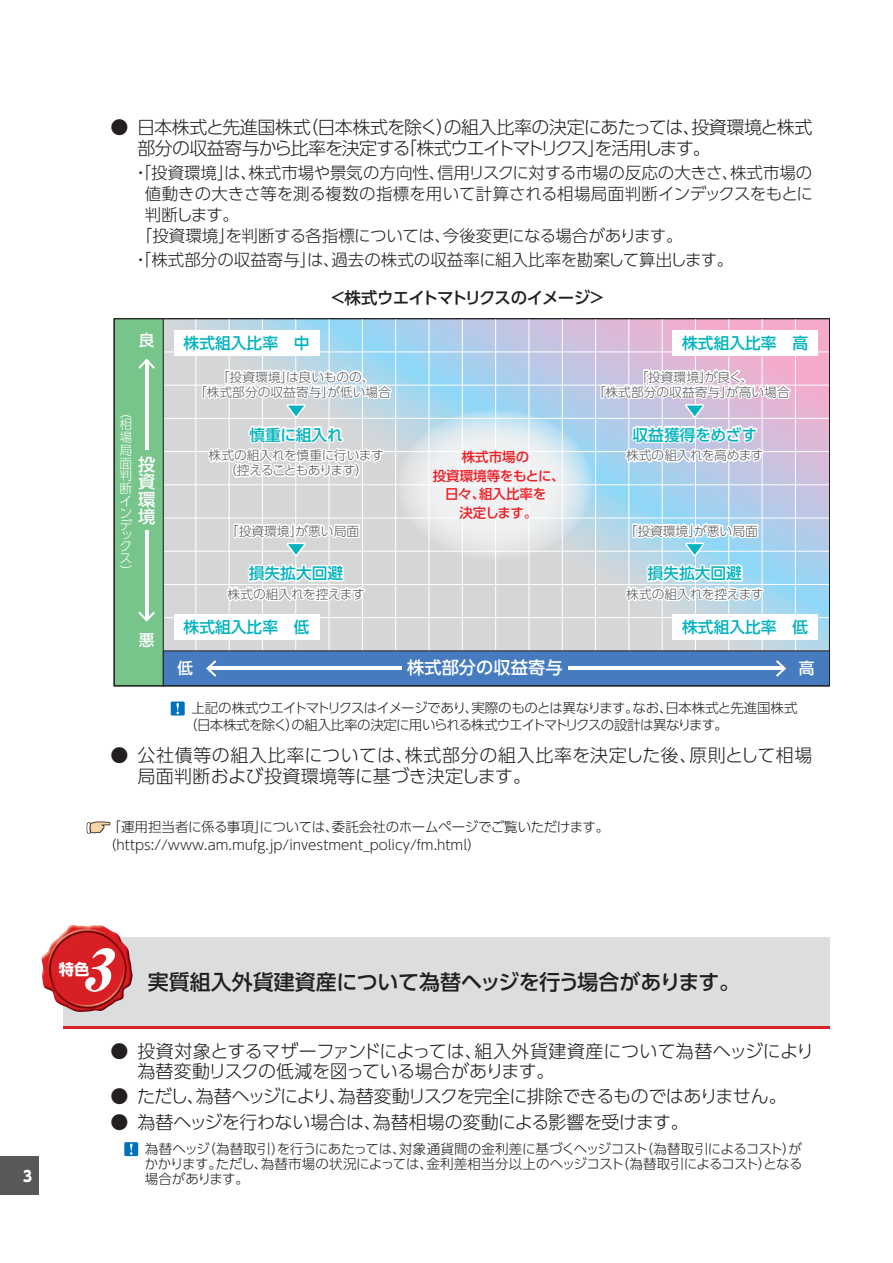
<style>
.page{position:relative;width:893px;height:1263px;background:#fff}
.page>*{position:absolute;margin:0;border:0;box-sizing:border-box;transform-origin:0 0}
.t1{font:italic 58.5px "Midashi Min Pr 5 MA31";color:#fff;scale:1.04 1}
.t2{font:500 21px "UD Shin Go Pro";letter-spacing:-.005em;color:#231f20}
.t3{font:300 18px/19.5px "UD Shin Go Pro";letter-spacing:-.025em;color:#231f20}
.t4{font:300 18px/21px "UD Shin Go Pro";letter-spacing:-.045em;color:#231f20}
.t5{font:300 18px/21px "UD Shin Go Pro";letter-spacing:.02em;color:#231f20}
.t6{font:500 17.25px/17.2px "UD Shin Go Pro";color:#fff;text-align:justify}
.t7{font:300 16.5px "UD Shin Go Pro";letter-spacing:-.005em;color:#231f20}
.t8{font:500 16.5px "UD Shin Go Pro";letter-spacing:-.05em;color:#231f20}
.t9{font:500 15.75px "UD Shin Go Pro";color:#00b3bd}
.t10{font:500 15.75px "UD Shin Go Pro";color:#fff}
.t11{font:700 15.3px "UD Shin Go Pro";color:#fff}
.t12{font:800 15px "UD Shin Go Pro";color:#fff;scale:.9 1}
.t13{font:300 13.5px/15px "UD Shin Go Pro";letter-spacing:-.025em;color:#231f20;text-align:justify}
.t14{font:300 13.5px/16.5px "UD Shin Go Pro";letter-spacing:-.055em;color:#231f20}
.t15{font:300 13.5px/18px "UD Shin Go Pro";color:#231f20}
.t16{font:500 13.5px/18.8px "UD Shin Go Pro";color:#ee1d23;text-align:center}
.t17{font:300 12.75px/15px "UD Shin Go Pro";color:#57585a;text-align:center}
.t18{font:300 12.75px/15px "UD Shin Go Pro";letter-spacing:-.035em;color:#57585a;text-align:center}
.t19{font:300 12.75px/12.6px "UD Shin Go Pro";color:#fff}
</style>
<div class="page">
<div style="left:0;top:1157px;width:38px;height:38px;background:#57585a"></div>
<svg style="left:164px;top:320px;width:664px;height:330px"></svg>
<svg style="left:398px;top:410px;width:195px;height:150px;fill:#eaedf2"></svg>
<hr style="left:163px;top:352px;width:666px;height:1px;background:#fff">
<hr style="left:163px;top:418px;width:666px;height:1px;background:#fff">
<hr style="left:163px;top:385px;width:666px;height:1px;background:#fff">
<hr style="left:163px;top:451px;width:666px;height:1px;background:#fff">
<hr style="left:163px;top:484px;width:666px;height:1px;background:#fff">
<hr style="left:163px;top:551px;width:666px;height:1px;background:#fff">
<hr style="left:163px;top:518px;width:666px;height:1px;background:#fff">
<hr style="left:163px;top:584px;width:666px;height:1px;background:#fff">
<hr style="left:163px;top:617px;width:666px;height:1px;background:#fff">
<hr style="left:196px;top:319px;width:1px;height:332px;background:#fff">
<hr style="left:229px;top:319px;width:1px;height:332px;background:#fff">
<hr style="left:262px;top:319px;width:1px;height:332px;background:#fff">
<hr style="left:329px;top:319px;width:1px;height:332px;background:#fff">
<hr style="left:295px;top:319px;width:1px;height:332px;background:#fff">
<hr style="left:362px;top:319px;width:1px;height:332px;background:#fff">
<hr style="left:395px;top:319px;width:1px;height:332px;background:#fff">
<hr style="left:429px;top:319px;width:1px;height:332px;background:#fff">
<hr style="left:462px;top:319px;width:1px;height:332px;background:#fff">
<hr style="left:495px;top:319px;width:1px;height:332px;background:#fff">
<hr style="left:529px;top:319px;width:1px;height:332px;background:#fff">
<hr style="left:595px;top:319px;width:1px;height:332px;background:#fff">
<hr style="left:562px;top:319px;width:1px;height:332px;background:#fff">
<hr style="left:629px;top:319px;width:1px;height:332px;background:#fff">
<hr style="left:662px;top:319px;width:1px;height:332px;background:#fff">
<hr style="left:695px;top:319px;width:1px;height:332px;background:#fff">
<hr style="left:728px;top:319px;width:1px;height:332px;background:#fff">
<hr style="left:762px;top:319px;width:1px;height:332px;background:#fff">
<hr style="left:795px;top:319px;width:1px;height:332px;background:#fff">
<div style="left:114px;top:319px;width:49px;height:367px;background:#77c58b"></div>
<div style="left:114px;top:318px;width:50px;height:368px;border:1px solid #231f20"></div>
<div style="left:163px;top:651px;width:666px;height:35px;background:#467cbf"></div>
<svg style="left:138px;top:358px;width:17px;height:11px"></svg>
<svg style="left:138px;top:611px;width:17px;height:11px"></svg>
<svg style="left:206px;top:660px;width:10px;height:17px"></svg>
<svg style="left:776px;top:660px;width:10px;height:17px"></svg>
<hr style="left:145px;top:361px;width:3px;height:89px;background:#fff">
<hr style="left:145px;top:530px;width:3px;height:90px;background:#fff">
<hr style="left:208px;top:667px;width:193px;height:3px;background:#fff">
<hr style="left:568px;top:667px;width:216px;height:3px;background:#fff">
<div style="left:672px;top:330px;width:146px;height:26px;background:#fff"></div>
<div style="left:672px;top:614px;width:146px;height:26px;background:#fff"></div>
<div style="left:174px;top:330px;width:145px;height:26px;background:#fff"></div>
<div style="left:174px;top:614px;width:145px;height:26px;background:#fff"></div>
<svg style="left:200px;top:352px;width:195px;height:131px"></svg>
<svg style="left:224px;top:490px;width:143px;height:116px"></svg>
<svg style="left:599px;top:352px;width:194px;height:115px"></svg>
<svg style="left:623px;top:490px;width:142px;height:116px"></svg>
<div style="left:171px;top:701px;width:14px;height:14px;background:#0072bc"></div>
<svg style="left:176px;top:703px;width:3px;height:11px"></svg>
<svg style="left:86px;top:821px;width:25px;height:13px"></svg>
<div style="left:63px;top:937px;width:766px;height:92px;background:#dcdddf"></div>
<hr style="left:63px;top:1026px;width:766px;height:3px;background:#da2128">
<img style="left:41px;top:925px;width:92px;height:87px">
<div style="left:124px;top:1142px;width:14px;height:14px;background:#0072bc"></div>
<svg style="left:130px;top:1143px;width:3px;height:12px"></svg>
<p class="t4" style="left:137px;top:116px;width:676px;text-indent:-27px">● 日本株式と先進国株式（日本株式を除く）の組入比率の決定にあたっては、投資環境と株式部分の収益寄与から比率を決定する「株式ウエイトマトリクス」を活用します。</p>
<p class="t7" style="left:132px;top:160px;width:681px">・「投資環境」は、株式市場や景気の方向性、信用リスクに対する市場の反応の大きさ、株式市場の</p>
<p class="t7" style="left:145px;top:181px;width:670px">値動きの大きさ等を測る複数の指標を用いて計算される相場局面判断インデックスをもとに</p>
<p class="t7" style="left:145px;top:202px;width:96px">判断します。</p>
<p class="t7" style="left:136px;top:223px;width:548px">「投資環境」を判断する各指標については、今後変更になる場合があります。</p>
<p class="t7" style="left:132px;top:247px;width:602px">・「株式部分の収益寄与」は、過去の株式の収益率に組入比率を勘案して算出します。</p>
<p class="t8" style="left:330px;top:284px;width:277px">＜株式ウエイトマトリクスのイメージ＞</p>
<p class="t10" style="left:139px;top:328px;width:17px">良</p>
<p class="t19" style="left:119px;top:405px;width:14px">（相場局面判断インデ</p>
<p class="t19" style="left:119px;top:529px;width:14px;line-height:11.9px;text-align:justify">ックス）</p>
<p class="t6" style="left:138px;top:455px;width:18px">投資環境</p>
<p class="t10" style="left:139px;top:627px;width:17px">悪</p>
<p class="t9" style="left:184px;top:330px;width:127px">株式組入比率　中</p>
<p class="t9" style="left:682px;top:330px;width:128px">株式組入比率　高</p>
<p class="t17" style="left:194px;top:369px;width:199px">「投資環境」は良いものの、<br>「株式部分の収益寄与」が低い場合</p>
<p class="t17" style="left:593px;top:369px;width:199px">「投資環境」が良く、<br>「株式部分の収益寄与」が高い場合</p>
<p class="t9" style="left:249px;top:422px;width:95px">慎重に組入れ</p>
<p class="t9" style="left:632px;top:422px;width:126px">収益獲得をめざす</p>
<p class="t18" style="left:209px;top:447px;width:177px">株式の組入れを慎重に行います（控えることもあります）</p>
<p class="t16" style="left:433px;top:447px;width:133px">株式市場の<br>投資環境等をもとに、日々、組入比率を<br>決定します。</p>
<p class="t17" style="left:626px;top:447px;width:139px">株式の組入れを高めます</p>
<p class="t17" style="left:226px;top:523px;width:135px">「投資環境」が悪い局面</p>
<p class="t17" style="left:625px;top:523px;width:135px">「投資環境」が悪い局面</p>
<p class="t9" style="left:249px;top:560px;width:96px">損失拡大回避</p>
<p class="t9" style="left:647px;top:560px;width:96px">損失拡大回避</p>
<p class="t17" style="left:228px;top:586px;width:139px">株式の組入れを控えます</p>
<p class="t17" style="left:626px;top:586px;width:139px">株式の組入れを控えます</p>
<p class="t9" style="left:184px;top:614px;width:127px">株式組入比率　低</p>
<p class="t9" style="left:682px;top:614px;width:128px">株式組入比率　低</p>
<p class="t10" style="left:178px;top:656px;width:17px">低</p>
<p class="t6" style="left:407px;top:658px;width:157px">株式部分の収益寄与</p>
<p class="t10" style="left:799px;top:656px;width:17px">高</p>
<p class="t14" style="left:184px;top:699px;width:615px;text-indent:7px">上記の株式ウエイトマトリクスはイメージであり、実際のものとは異なります。なお、日本株式と先進国株式（日本株式を除く）の組入比率の決定に用いられる株式ウエイトマトリクスの設計は異なります。</p>
<p class="t5" style="left:137px;top:744px;width:676px;text-indent:-27px">● 公社債等の組入比率については、株式部分の組入比率を決定した後、原則として相場局面判断および投資環境等に基づき決定します。</p>
<p class="t15" style="left:103px;top:817px;width:508px;text-indent:4px">「運用担当者に係る事項」については、委託会社のホームページでご覧いただけます。（https://www.am.mufg.jp/investment_policy/fm.html）</p>
<p class="t12" style="left:23px;top:1163px;width:11px">3</p>
<h1 class="t1" style="left:80px;top:924px;width:49px">3</h1>
<p class="t11" style="left:59px;top:956px;width:32px">特色</p>
<p class="t2" style="left:148px;top:964px;width:594px">実質組入外貨建資産について為替ヘッジを行う場合があります。</p>
<p class="t3" style="left:137px;top:1041px;width:678px;text-indent:-27px">● 投資対象とするマザーファンドによっては、組入外貨建資産について為替ヘッジにより為替変動リスクの低減を図っている場合があります。</p>
<p class="t3" style="left:110px;top:1086px;width:678px">● ただし、為替ヘッジにより、為替変動リスクを完全に排除できるものではありません。</p>
<p class="t3" style="left:110px;top:1111px;width:580px">● 為替ヘッジを行わない場合は、為替相場の変動による影響を受けます。</p>
<p class="t13" style="left:145px;top:1141px;width:659px">為替ヘッジ（為替取引）を行うにあたっては、対象通貨間の金利差に基づくヘッジコスト（為替取引によるコスト）がかかります。ただし、為替市場の状況によっては、金利差相当分以上のヘッジコスト（為替取引によるコスト）となる場合があります。</p>
</div>
